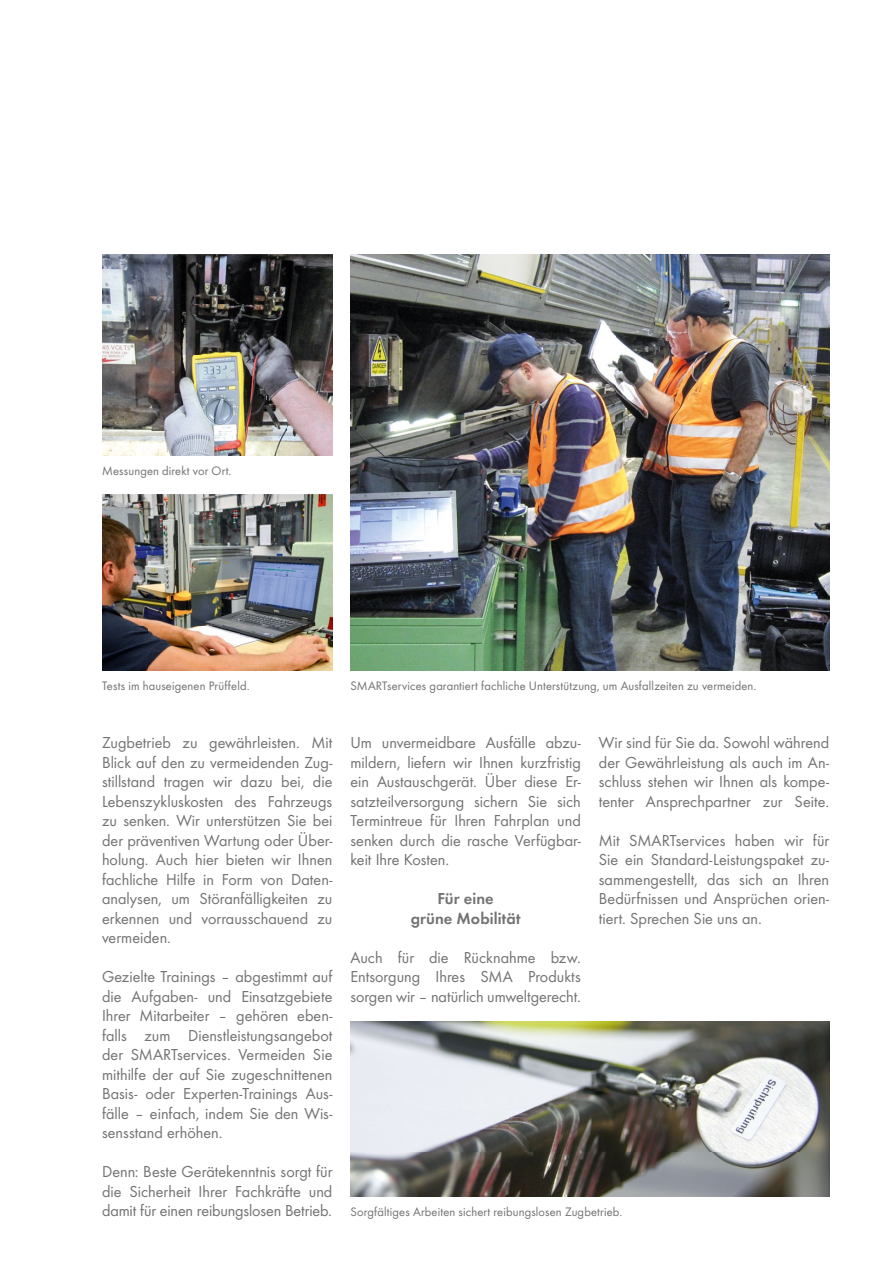
<style>
.page{position:relative;width:893px;height:1263px;background:#fff}
.page>*{position:absolute;margin:0;border:0;box-sizing:border-box;transform-origin:0 0}
.t1{font:16.5px/19.5px "SMA Futura Global";color:#737373;text-align:justify}
.t2{font:600 16.5px/19.5px "SMA Futura Global";letter-spacing:.005em;color:#737373;text-align:center}
.t3{font:12.75px "SMA Futura Global";letter-spacing:.01em;color:#737373}
</style>
<div class="page">
<img style="left:102px;top:255px;width:230px;height:201px">
<img style="left:350px;top:255px;width:479px;height:415px">
<img style="left:102px;top:495px;width:230px;height:175px">
<img style="left:350px;top:1021px;width:479px;height:176px">
<p class="t3" style="left:102px;top:463px;width:131px">Messungen direkt vor Ort.</p>
<p class="t3" style="left:102px;top:678px;width:149px">Tests im hauseigenen Prüffeld.</p>
<p class="t1" style="left:102px;top:733px;width:232px">Zugbetrieb zu gewährleisten. Mit Blick auf den zu vermeidenden Zug&shy;stillstand tragen wir dazu bei, die Lebenszykluskosten des Fahrzeugs zu senken. Wir unterstützen Sie bei der präventiven Wartung oder Über&shy;holung. Auch hier bieten wir Ihnen fachliche Hilfe in Form von Daten&shy;analysen, um Störanfälligkeiten zu erkennen und vorrausschauend zu vermeiden.</p>
<p class="t1" style="left:102px;top:967px;width:232px">Gezielte Trainings – abgestimmt auf die Aufgaben- und Einsatzgebiete Ihrer Mitarbeiter – gehören eben&shy;falls zum Dienstleistungsangebot der SMARTservices. Vermeiden Sie mithilfe der auf Sie zugeschnittenen Basis- oder Experten-Trainings Aus&shy;fälle – einfach, indem Sie den Wis&shy;sensstand erhöhen.</p>
<p class="t1" style="left:102px;top:1162px;width:232px">Denn: Beste Gerätekenntnis sorgt für die Sicherheit Ihrer Fachkräfte und damit für einen reibungslosen Betrieb.</p>
<p class="t3" style="left:350px;top:678px;width:407px">SMARTservices garantiert fachliche Unterstützung, um Ausfallzeiten zu vermeiden.</p>
<p class="t1" style="left:350px;top:733px;width:232px">Um unvermeidbare Ausfälle abzu&shy;mildern, liefern wir Ihnen kurzfristig ein Austauschgerät. Über diese Er&shy;satzteilversorgung sichern Sie sich Termintreue für Ihren Fahrplan und senken durch die rasche Verfügbar&shy;keit Ihre Kosten.</p>
<p class="t2" style="left:411px;top:889px;width:111px">Für eine<br>grüne Mobilität</p>
<p class="t1" style="left:350px;top:947px;width:232px">Auch für die Rücknahme bzw.<br>Entsorgung Ihres SMA Produkts sorgen wir – natürlich umweltgerecht.</p>
<p class="t1" style="left:599px;top:733px;width:232px">Wir sind für Sie da. Sowohl während der Gewährleistung als auch im An&shy;schluss stehen wir Ihnen als kompe&shy;tenter Ansprechpartner zur Seite.</p>
<p class="t1" style="left:599px;top:830px;width:232px">Mit SMARTservices haben wir für Sie ein Standard-Leistungspaket zu&shy;sammengestellt, das sich an Ihren Bedürfnissen und Ansprüchen orien&shy;tiert. Sprechen Sie uns an.</p>
<p class="t3" style="left:350px;top:1204px;width:273px">Sorgfältiges Arbeiten sichert reibungslosen Zugbetrieb.</p>
</div>
